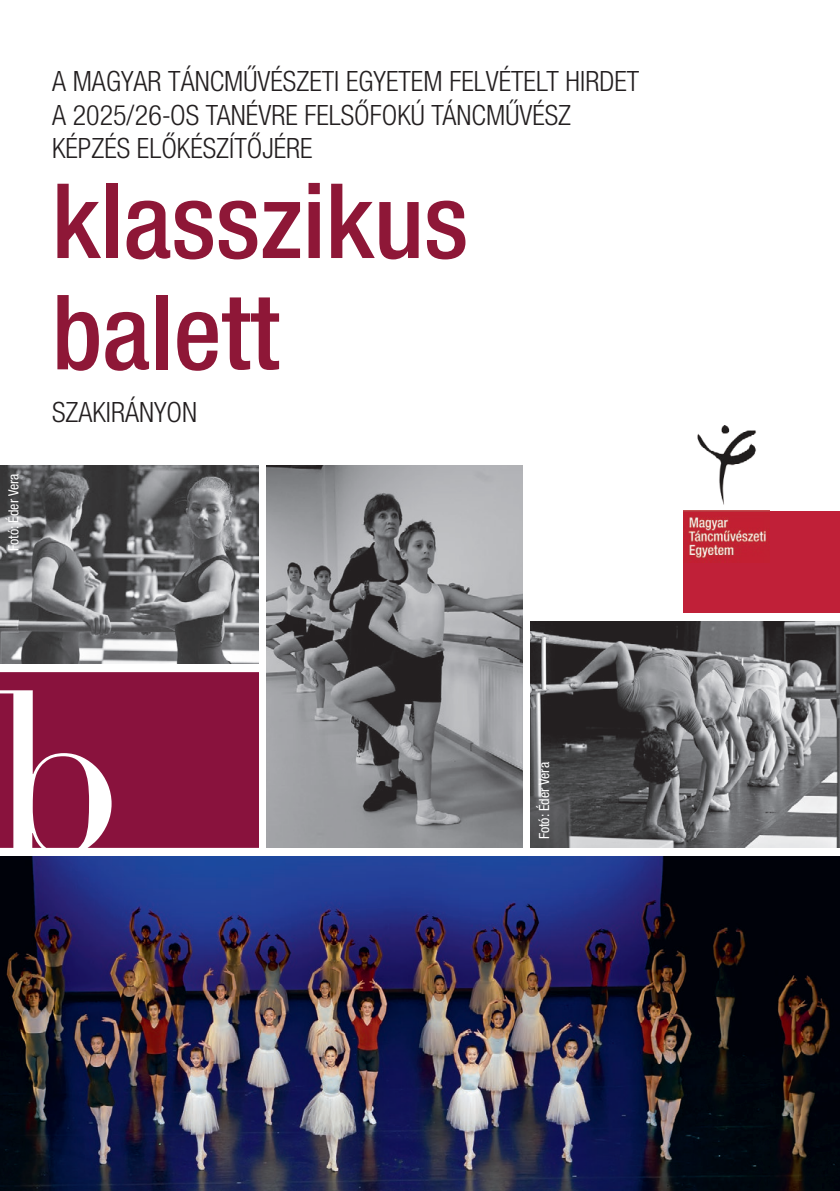
<style>
.page{position:relative;width:840px;height:1191px;background:#fff}
.page>*{position:absolute;margin:0;border:0;box-sizing:border-box;transform-origin:0 0}
.t1{font:500 condensed 104px/111.2px "Helvetica Neue LT Pro";color:#8e1737}
.t2{font:300 condensed 28px/33.6px "Helvetica Neue LT Pro";color:#231f20}
.t3{font:condensed 14px "Helvetica Neue LT Pro";color:#fff}
</style>
<div class="page">
<div style="left:683px;top:511px;width:156px;height:101px;background:#c02038"></div>
<img style="left:683px;top:425px;width:85px;height:136px">
<svg style="left:0;top:672px;width:258px;height:176px;background:#952b52"></svg>
<img style="left:0;top:856px;width:839px;height:335px">
<img style="left:0;top:465px;width:258px;height:198px">
<img style="left:266px;top:465px;width:256px;height:383px">
<img style="left:530px;top:621px;width:309px;height:227px">
<p class="t3" style="left:5px;top:551px;width:79px;rotate:-90deg">Fotó: Éder Vera</p>
<p class="t2" style="left:52px;top:64px;width:588px">A MAGYAR TÁNCMŰVÉSZETI EGYETEM FELVÉTELT HIRDET<br>A 2025/26-OS TANÉVRE FELSŐFOKÚ TÁNCMŰVÉSZ<br>KÉPZÉS ELŐKÉSZÍTŐJÉRE</p>
<h1 class="t1" style="left:52px;top:164px;width:417px">klasszikus balett</h1>
<p class="t2" style="left:52px;top:395px;width:147px">SZAKIRÁNYON</p>
<p class="t2" style="left:71px;top:64px;width:588px">A MAGYAR TÁNCMŰVÉSZETI EGYETEM FELVÉTELT HIRDET<br>A 2025/26-OS TANÉVRE FELSŐFOKÚ TÁNCMŰVÉSZ<br>KÉPZÉS ELŐKÉSZÍTŐJÉRE</p>
<h1 class="t1" style="left:71px;top:164px;width:417px">klasszikus bale t</h1>
<p class="t2" style="left:71px;top:395px;width:147px">SZAKIRÁNYON</p>
<p class="t3" style="left:536px;top:839px;width:79px;rotate:-90deg">Fotó: Éder Vera</p>
</div>
